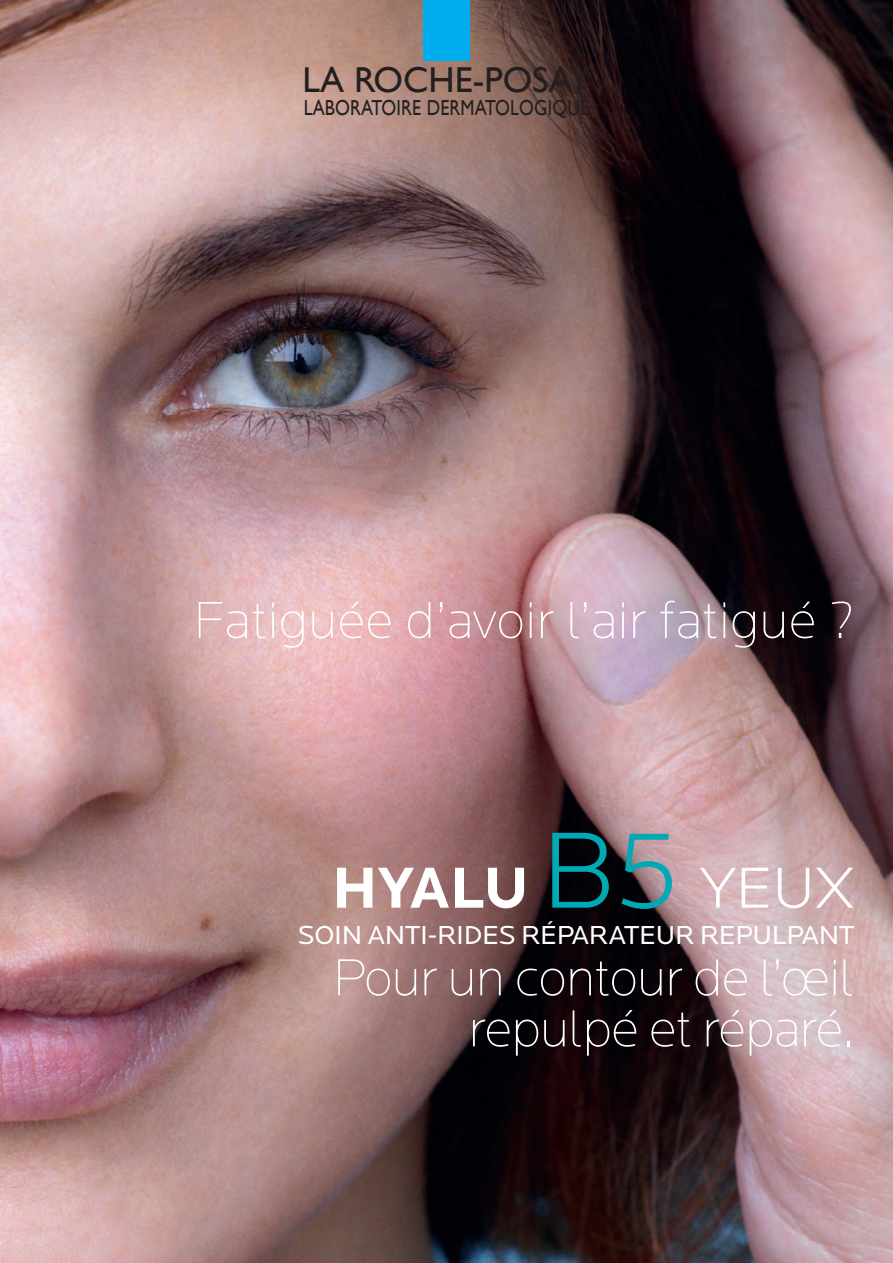
<style>
.page{position:relative;width:893px;height:1263px;background:#fff}
.page>*{position:absolute;margin:0;border:0;box-sizing:border-box;transform-origin:0 0}
.t1{font:700 60px "Locator";letter-spacing:-.01em;color:#fff}
.t2{font:200 54px/51px "Locator";letter-spacing:-.02em;color:#fff;text-align:right}
.t3{font:200 54px "Locator";color:#fff}
.t4{font:36px "Gill Sans";color:#231f20}
.t5{font:27px "Locator";letter-spacing:-.01em;color:#fff}
.t6{font:21.75px "Gill Sans";letter-spacing:.01em;color:#231f20;scale:.83 1}
.s1{font-weight:300;font-size:112.5px;color:#00a9b5}
.s2{font-weight:300}
</style>
<div class="page">
<img style="left:0;top:0;width:893px;height:1263px">
<div style="left:423px;top:0;width:47px;height:60px;background:#00aeef"></div>
<p class="t4" style="left:302px;top:58px;width:290px">LA ROCHE-POSAY</p>
<p class="t6" style="left:304px;top:95px;width:346px">LABORATOIRE DERMATOLOGIQUE</p>
<p class="t3" style="left:193px;top:593px;width:663px">Fatiguée d’avoir l’air fatigué ?</p>
<p class="t1" style="left:332px;top:853px;width:524px">HYALU <span class="s1">B5</span> <span class="s2">YEUX</span></p>
<p class="t5" style="left:298px;top:921px;width:558px">SOIN ANTI-RIDES RÉPARATEUR REPULPANT</p>
<p class="t2" style="left:333px;top:954px;width:523px">Pour un contour de l’œil repulpé et réparé.</p>
</div>
